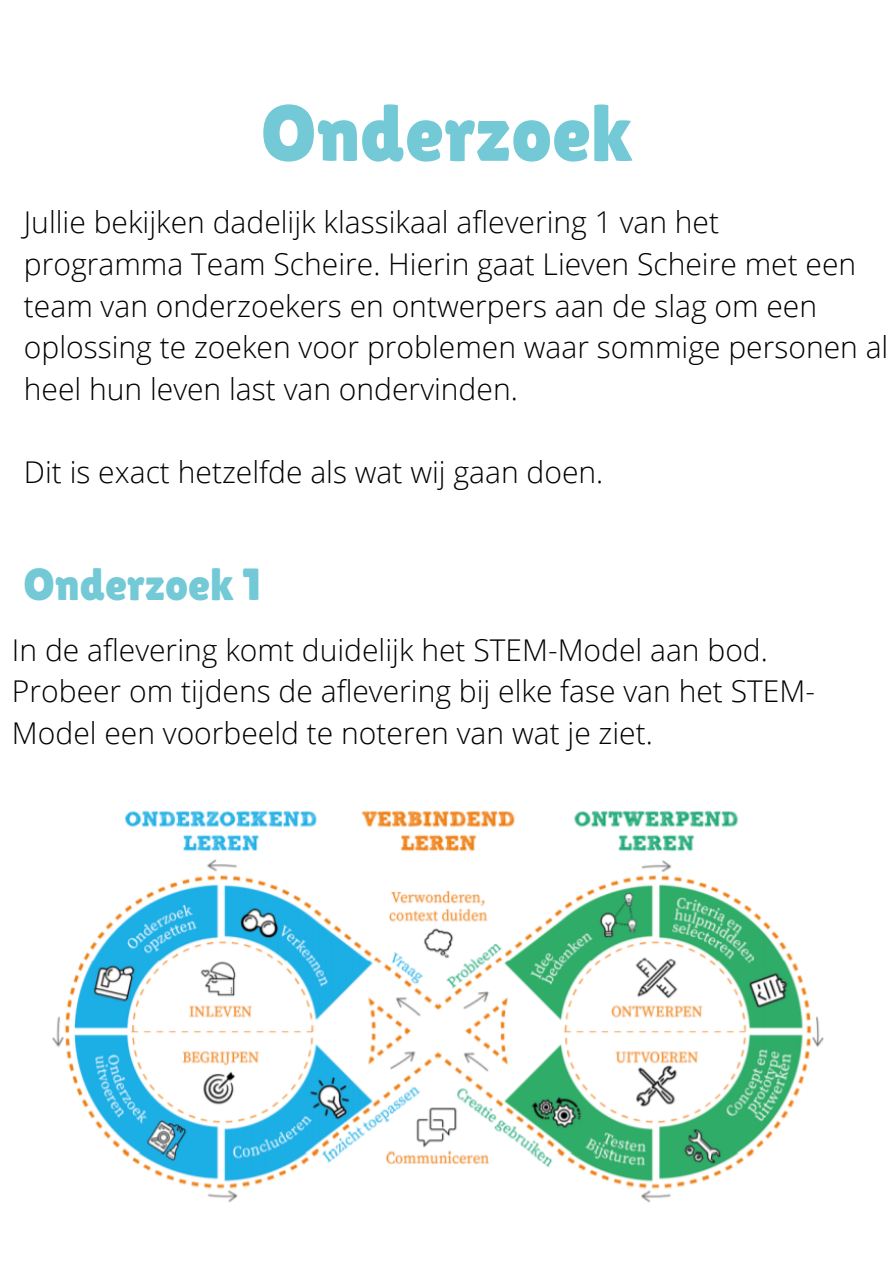
<style>
.page{position:relative;width:894px;height:1264px;background:#fff}
.page>*{position:absolute;margin:0;border:0;box-sizing:border-box;transform-origin:0 0}
.t1{font:79.5px "Lilita One";color:#74c9d6}
.t2{font:45px "Lilita One";color:#74c9d6}
.t3{font:300 30px/41.7px "Open Sans";color:#000}
</style>
<div class="page">
<img style="left:52px;top:810px;width:772px;height:393px">
<p class="t1" style="left:261px;top:87px;width:373px">Onderzoek</p>
<p class="t3" style="left:24px;top:201px;width:696px">Jullie bekijken dadelijk klassikaal aflevering 1 van het</p>
<p class="t3" style="left:24px;top:242px;width:865px">programma Team Scheire. Hierin gaat Lieven Scheire met een team van onderzoekers en ontwerpers aan de slag om een oplossing te zoeken voor problemen waar sommige personen al heel hun leven last van ondervinden.</p>
<p class="t3" style="left:24px;top:451px;width:580px">Dit is exact hetzelfde als wat wij gaan doen.</p>
<p class="t2" style="left:24px;top:558px;width:238px">Onderzoek 1</p>
<p class="t3" style="left:12px;top:628px;width:804px">In de aflevering komt duidelijk het STEM-Model aan bod.<br>Probeer om tijdens de aflevering bij elke fase van het STEM-<br>Model een voorbeeld te noteren van wat je ziet.</p>
</div>
